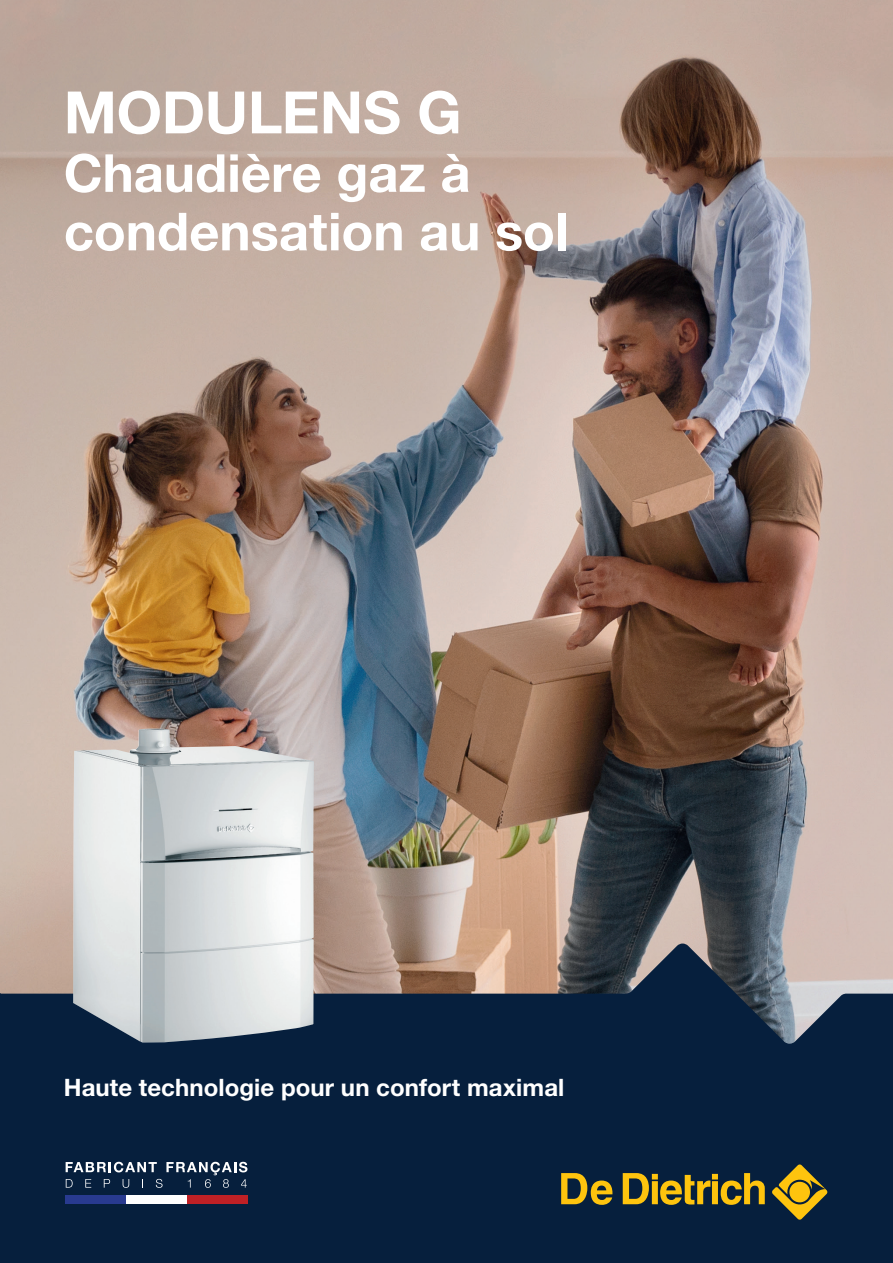
<style>
.page{position:relative;width:893px;height:1263px;background:#fff}
.page>*{position:absolute;margin:0;border:0;box-sizing:border-box;transform-origin:0 0}
.t1{font:700 58.5px "Helvetica Neue LT Std";letter-spacing:-.005em;color:#fff}
.t2{font:700 52.5px/58.5px "Helvetica Neue LT Std";color:#fff}
.t3{font:700 24px "Helvetica Neue LT Std";letter-spacing:.005em;color:#fff}
</style>
<div class="page">
<img style="left:0;top:0;width:893px;height:943px">
<svg style="left:1px;top:943px;width:892px;height:320px;background:#1b2e47"></svg>
<svg style="left:772px;top:1164px;width:56px;height:56px;background:#726728"></svg>
<svg style="left:561px;top:1173px;width:51px;height:32px;background:#837225"></svg>
<svg style="left:623px;top:1173px;width:142px;height:32px;background:#7e6e26"></svg>
<svg style="left:0;top:943px;width:1px;height:320px"></svg>
<img style="left:73px;top:728px;width:241px;height:314px">
<div style="left:65px;top:1195px;width:61px;height:9px;background:#283a90"></div>
<div style="left:187px;top:1195px;width:61px;height:9px;background:#bf2025"></div>
<div style="left:126px;top:1195px;width:61px;height:9px;background:#fff"></div>
<svg style="left:66px;top:1162px;width:181px;height:26px;background:#384c64"></svg>
<h1 class="t1" style="left:64px;top:76px;width:399px">MODULENS G</h1>
<h2 class="t2" style="left:64px;top:143px;width:506px">Chaudière gaz à condensation au sol</h2>
<p class="t3" style="left:64px;top:1072px;width:502px">Haute technologie pour un confort maximal</p>
</div>
